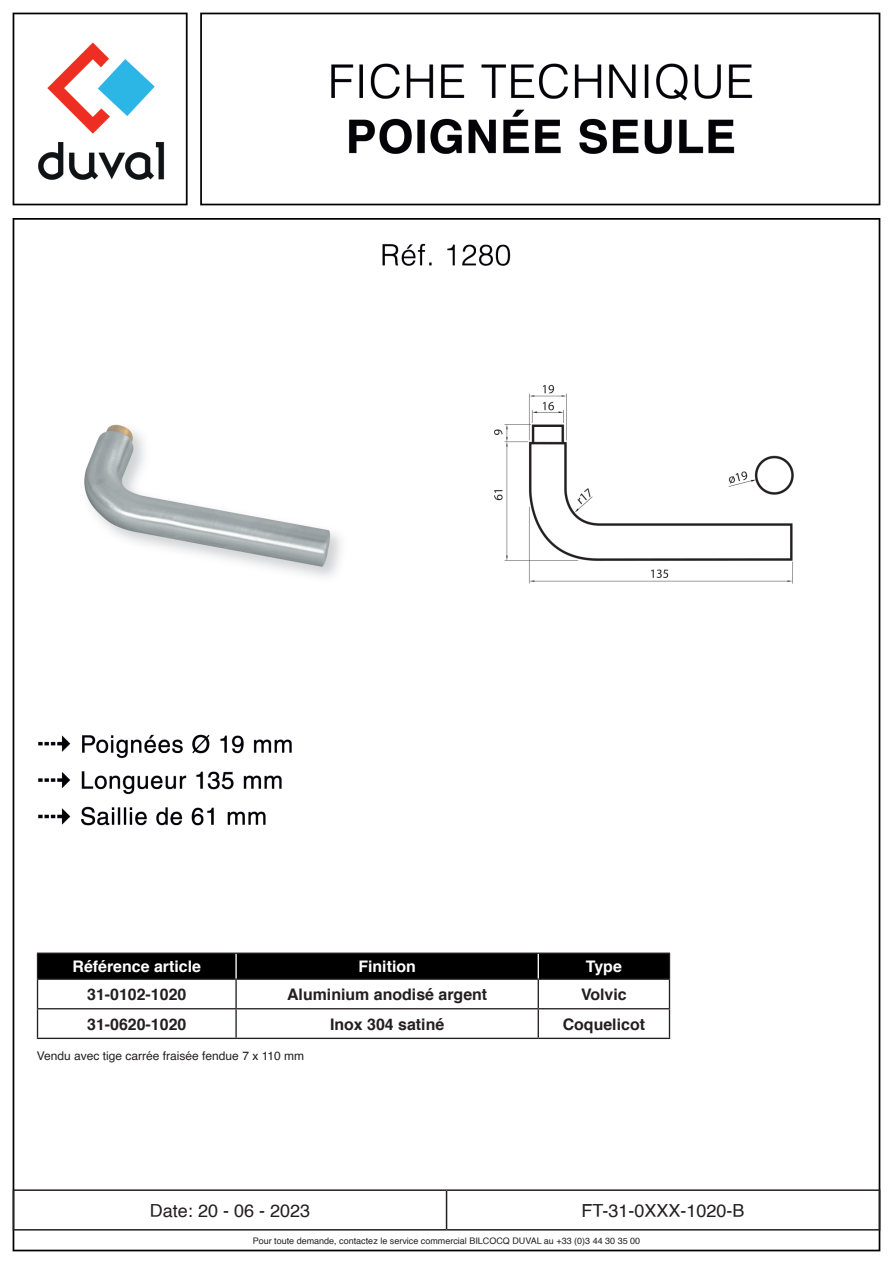
<style>
.page{position:relative;width:893px;height:1263px;background:#fff}
.page>*{position:absolute;margin:0;border:0;box-sizing:border-box;transform-origin:0 0}
.t1{font:18px "Helvetica";color:#231f20}
.t2{font:700 15.9px "Helvetica";color:#231f20}
.t3{font:700 15.9px "Helvetica";color:#fff}
.t4{font:12px "Helvetica";color:#231f20}
.t5{font:9px "Helvetica";color:#231f20}
</style>
<div class="page">
<img style="left:12px;top:12px;width:869px;height:1240px">
<hr style="left:13px;top:1189px;width:434px;height:2px;background:#231f20">
<hr style="left:13px;top:1191px;width:1px;height:38px;background:#231f20">
<hr style="left:447px;top:1189px;width:433px;height:2px;background:#231f20">
<hr style="left:446px;top:1191px;width:1px;height:38px;background:#231f20">
<hr style="left:879px;top:1191px;width:1px;height:38px;background:#231f20">
<hr style="left:13px;top:1229px;width:434px;height:1px;background:#231f20">
<hr style="left:447px;top:1229px;width:433px;height:1px;background:#231f20">
<hr style="left:37px;top:1038px;width:199px;height:1px;background:#231f20">
<hr style="left:236px;top:1038px;width:302px;height:1px;background:#231f20">
<hr style="left:538px;top:1038px;width:132px;height:1px;background:#231f20">
<hr style="left:37px;top:952px;width:199px;height:2px;background:#231f20">
<hr style="left:236px;top:952px;width:302px;height:2px;background:#231f20">
<hr style="left:538px;top:952px;width:132px;height:2px;background:#231f20">
<svg style="left:37px;top:953px;width:633px;height:85px"></svg>
<p class="t3" style="left:73px;top:954px;width:130px">Référence article</p>
<p class="t3" style="left:358px;top:954px;width:59px">Finition</p>
<p class="t3" style="left:586px;top:954px;width:38px">Type</p>
<p class="t2" style="left:87px;top:981px;width:101px">31-0102-1020</p>
<p class="t2" style="left:287px;top:981px;width:202px">Aluminium anodisé argent</p>
<p class="t2" style="left:581px;top:981px;width:47px">Volvic</p>
<p class="t2" style="left:87px;top:1011px;width:101px">31-0620-1020</p>
<p class="t2" style="left:330px;top:1011px;width:116px">Inox 304 satiné</p>
<p class="t2" style="left:563px;top:1011px;width:84px">Coquelicot</p>
<p class="t4" style="left:37px;top:1047px;width:269px">Vendu avec tige carrée fraisée fendue 7 x 110 mm</p>
<p class="t1" style="left:150px;top:1196px;width:162px">Date: 20 - 06 - 2023</p>
<p class="t1" style="left:581px;top:1196px;width:165px">FT-31-0XXX-1020-B</p>
<p class="t5" style="left:253px;top:1234px;width:389px">Pour toute demande, contactez le service commercial BILCOCQ DUVAL au +33 (0)3 44 30 35 00</p>
</div>
